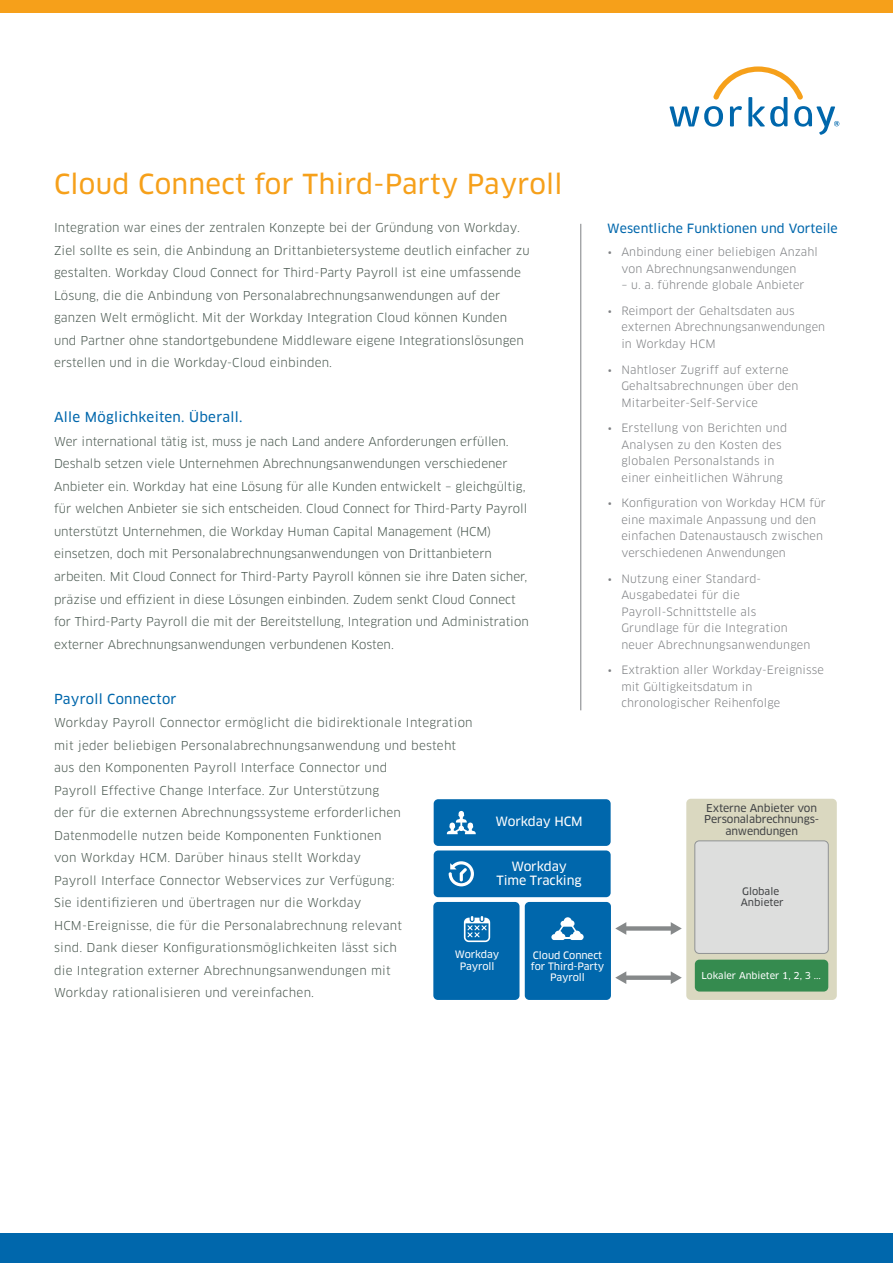
<style>
.page{position:relative;width:893px;height:1263px;background:#fff}
.page>*{position:absolute;margin:0;border:0;box-sizing:border-box;transform-origin:0 0}
.t1{font:27px "Clan OT News";letter-spacing:.01em;color:#f6a01a}
.t2{font:13.5px "Clan OT News";letter-spacing:.02em;color:#0067ac}
.t3{font:12.45px "Clan OT News";letter-spacing:.01em;color:#0067ac}
.t4{font:12.45px/13.8px "Clan OT News";letter-spacing:-.01em;color:#fff;text-align:center}
.t5{font:12px/22.5px "Clan OT";letter-spacing:.01em;color:#4c5a52}
.t6{font:11.25px/16.5px "Clan OT";letter-spacing:.01em;color:#7e8083}
.t7{font:10.65px/11.9px "Clan OT News";letter-spacing:-.01em;color:#424446;text-align:center}
.t8{font:10.05px/11.2px "Clan OT News";letter-spacing:-.01em;color:#fff;text-align:center}
.t9{font:10.05px/11.2px "Clan OT News";color:#424446}
.t10{font:9.45px "Clan OT News";color:#fff}
.s1{font-size:10.5px}
</style>
<div class="page">
<svg style="left:669px;top:66px;width:170px;height:69px"></svg>
<div style="left:0;top:0;width:893px;height:13px;background:#f6a01a"></div>
<div style="left:0;top:1233px;width:893px;height:30px;background:#0067ac"></div>
<hr style="left:580px;top:224px;width:1px;height:486px;background:#7e8083">
<div style="left:433px;top:902px;width:86px;height:98px;background:#0067ac;border-radius:5px"></div>
<div style="left:525px;top:902px;width:86px;height:98px;background:#0067ac;border-radius:5px"></div>
<div style="left:434px;top:799px;width:177px;height:47px;background:#0067ac;border-radius:5px"></div>
<div style="left:434px;top:850px;width:177px;height:47px;background:#0067ac;border-radius:5px"></div>
<svg style="left:447px;top:811px;width:29px;height:23px"></svg>
<svg style="left:449px;top:861px;width:25px;height:25px"></svg>
<div style="left:624px;top:926px;width:49px;height:5px;background:#86898a"></div>
<svg style="left:671px;top:922px;width:11px;height:13px"></svg>
<svg style="left:615px;top:922px;width:11px;height:13px"></svg>
<div style="left:624px;top:975px;width:49px;height:5px;background:#86898a"></div>
<svg style="left:671px;top:971px;width:11px;height:13px"></svg>
<svg style="left:615px;top:971px;width:11px;height:13px"></svg>
<div style="left:686px;top:799px;width:151px;height:201px;background:#dad8c0;border-radius:5px"></div>
<div style="left:695px;top:841px;width:133px;height:112px;background:#dddedd;border-radius:4px"></div>
<div style="left:694px;top:840px;width:135px;height:114px;border:1px solid #909394;border-radius:4px"></div>
<div style="left:695px;top:960px;width:133px;height:31px;background:#358b4f;border-radius:5px"></div>
<svg style="left:464px;top:916px;width:26px;height:26px"></svg>
<svg style="left:551px;top:917px;width:33px;height:23px"></svg>
<h1 class="t1" style="left:54px;top:168px;width:510px">Cloud Connect for Third-Party Payroll</h1>
<p class="t5" style="left:54px;top:216px;width:477px">Integration war eines der zentralen Konzepte bei der Gründung von Workday.<br>Ziel sollte es sein, die Anbindung an Drittanbietersysteme deutlich einfacher zu gestalten. Workday Cloud Connect for Third-Party Payroll ist eine umfassende Lösung, die die Anbindung von Personalabrechnungsanwendungen auf der ganzen Welt ermöglicht. Mit der Workday Integration Cloud können Kunden und Partner ohne standortgebundene Middleware eigene Integrationslösungen erstellen und in die Workday-Cloud einbinden.</p>
<p class="t3" style="left:607px;top:221px;width:232px">Wesentliche Funktionen und Vorteile</p>
<p class="t6" style="left:621px;top:244px;width:198px;text-indent:-14px"><span class="s1">•</span> Anbindung einer beliebigen Anzahl von Abrechnungsanwendungen</p>
<p class="t6" style="left:621px;top:277px;width:185px">– u. a. führende globale Anbieter</p>
<p class="t6" style="left:621px;top:302px;width:205px;text-indent:-14px"><span class="s1">•</span> Reimport der Gehaltsdaten aus externen Abrechnungsanwendungen in Workday HCM</p>
<p class="t6" style="left:621px;top:361px;width:179px;text-indent:-14px"><span class="s1">•</span> Nahtloser Zugriff auf externe<br>Gehaltsabrechnungen über den<br>Mitarbeiter-Self-Service</p>
<p class="t6" style="left:621px;top:420px;width:167px;text-indent:-14px"><span class="s1">•</span> Erstellung von Berichten und<br>Analysen zu den Kosten des globalen Personalstands in einer einheitlichen Währung</p>
<p class="t6" style="left:621px;top:495px;width:206px;text-indent:-14px"><span class="s1">•</span> Konfiguration von Workday HCM für eine maximale Anpassung und den einfachen Datenaustausch zwischen verschiedenen Anwendungen</p>
<p class="t6" style="left:621px;top:570px;width:191px;text-indent:-14px"><span class="s1">•</span> Nutzung einer Standard-<br>Ausgabedatei für die<br>Payroll-Schnittstelle als<br>Grundlage für die Integration neuer Abrechnungsanwendungen</p>
<p class="t6" style="left:621px;top:662px;width:204px;text-indent:-14px"><span class="s1">•</span> Extraktion aller Workday-Ereignisse mit Gültigkeitsdatum in chronologischer Reihenfolge</p>
<p class="t2" style="left:54px;top:409px;width:190px">Alle Möglichkeiten. Überall.</p>
<p class="t5" style="left:54px;top:430px;width:476px">Wer international tätig ist, muss je nach Land andere Anforderungen erfüllen.<br>Deshalb setzen viele Unternehmen Abrechnungsanwendungen verschiedener Anbieter ein. Workday hat eine Lösung für alle Kunden entwickelt – gleichgültig, für welchen Anbieter sie sich entscheiden. Cloud Connect for Third-Party Payroll unterstützt Unternehmen, die Workday Human Capital Management (HCM) einsetzen, doch mit Personalabrechnungsanwendungen von Drittanbietern arbeiten. Mit Cloud Connect for Third-Party Payroll können sie ihre Daten sicher, präzise und effizient in diese Lösungen einbinden. Zudem senkt Cloud Connect for Third-Party Payroll die mit der Bereitstellung, Integration und Administration externer Abrechnungsanwendungen verbundenen Kosten.</p>
<p class="t2" style="left:54px;top:691px;width:124px">Payroll Connector</p>
<p class="t5" style="left:54px;top:712px;width:420px">Workday Payroll Connector ermöglicht die bidirektionale Integration mit jeder beliebigen Personalabrechnungsanwendung und besteht aus den Komponenten Payroll Interface Connector und<br>Payroll Effective Change Interface. Zur Unterstützung<br>der für die externen Abrechnungssysteme erforderlichen Datenmodelle nutzen beide Komponenten Funktionen<br>von Workday HCM. Darüber hinaus stellt Workday<br>Payroll Interface Connector Webservices zur Verfügung:<br>Sie identifizieren und übertragen nur die Workday<br>HCM-Ereignisse, die für die Personalabrechnung relevant<br>sind. Dank dieser Konfigurationsmöglichkeiten lässt sich<br>die Integration externer Abrechnungsanwendungen mit<br>Workday rationalisieren und vereinfachen.</p>
<p class="t7" style="left:704px;top:802px;width:117px">Externe Anbieter von<br>Personalabrechnungs&shy;anwendungen</p>
<p class="t4" style="left:495px;top:815px;width:89px">Workday HCM</p>
<p class="t4" style="left:497px;top:860px;width:87px">Workday<br>Time Tracking</p>
<p class="t9" style="left:741px;top:885px;width:44px">Globale<br>Anbieter</p>
<p class="t8" style="left:455px;top:949px;width:46px">Workday<br>Payroll</p>
<p class="t8" style="left:531px;top:949px;width:75px">Cloud Connect for Third-Party<br>Payroll</p>
<p class="t10" style="left:701px;top:970px;width:121px">Lokaler Anbieter 1, 2, 3 ...</p>
</div>
